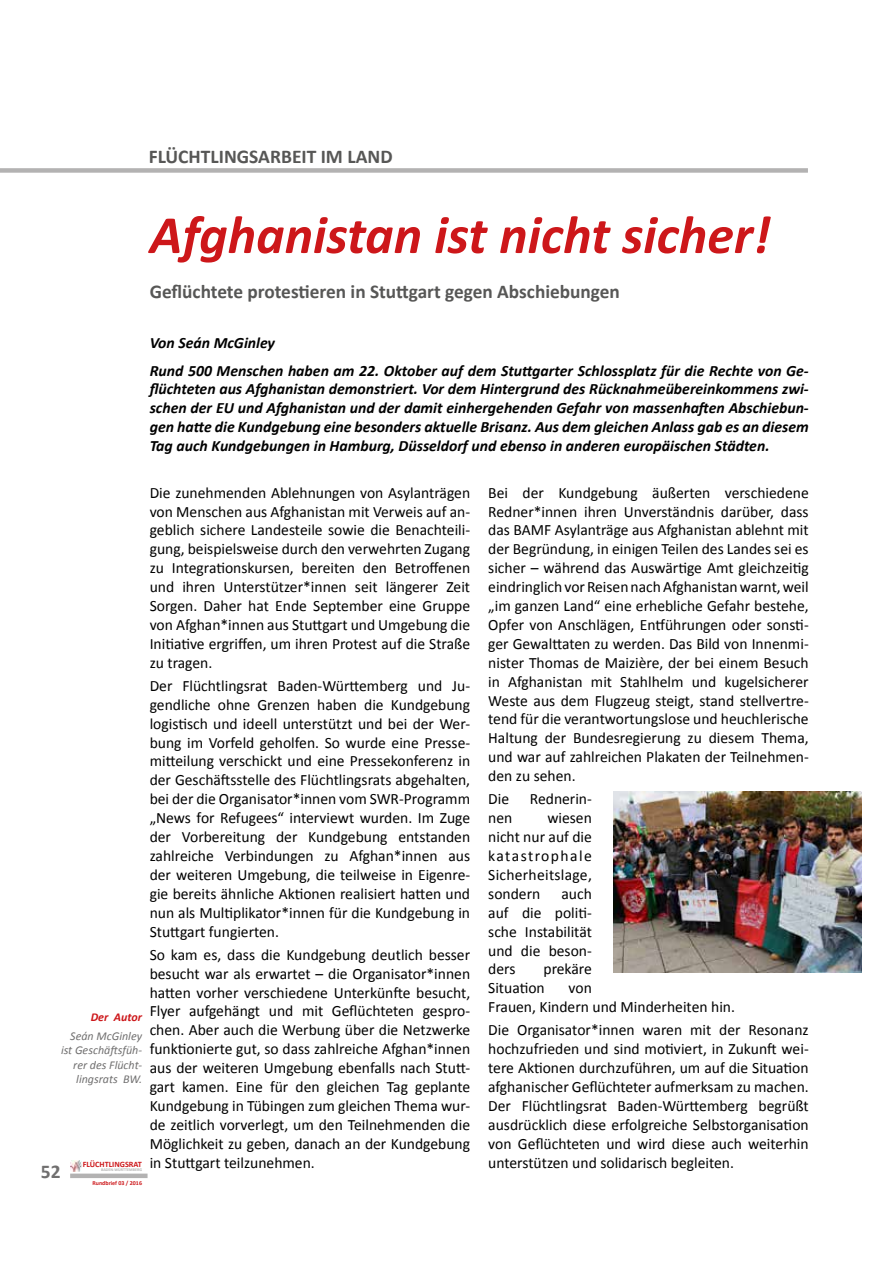
<style>
.page{position:relative;width:893px;height:1263px;background:#fff}
.page>*{position:absolute;margin:0;border:0;box-sizing:border-box;transform-origin:0 0}
.t1{font:italic 700 54px "Calibri";color:#cd171a}
.t2{font:700 19.5px "Calibri";color:#575756}
.t3{font:700 19.5px "Calibri";color:#706f6f}
.t4{font:15.75px/18.9px "Calibri";color:#000;text-align:justify}
.t5{font:italic 700 15.75px/18.9px "Calibri";color:#000}
.t6{font:italic 12px/14.4px "Calibri";color:#706f6f;text-align:right}
.t7{font:italic 700 12px "Calibri";color:#cd171a}
.t8{font:700 8.25px "Calibri";color:#cd171a}
.t9{font:700 6px "Calibri";color:#cd171a}
.t10{font:700 4.05px "Calibri";color:#b3b2b2}
</style>
<div class="page">
<div style="left:70px;top:1173px;width:78px;height:5px;background:#b3b2b2"></div>
<svg style="left:70px;top:1161px;width:12px;height:11px"></svg>
<img style="left:613px;top:792px;width:249px;height:180px">
<div style="left:0;top:168px;width:808px;height:5px;background:#b3b2b2"></div>
<p class="t2" style="left:149px;top:145px;width:245px">FLÜCHTLINGSARBEIT IM LAND</p>
<h1 class="t1" style="left:150px;top:201px;width:622px">Afghanistan ist nicht sicher!</h1>
<p class="t2" style="left:150px;top:279px;width:472px">Geflüchtete protestieren in Stuttgart gegen Abschiebungen</p>
<p class="t5" style="left:150px;top:329px;width:661px;line-height:27.5px">Von Seán McGinley<br>Rund 500 Menschen haben am 22. Oktober auf dem Stuttgarter Schlossplatz für die Rechte von Ge-</p>
<p class="t5" style="left:150px;top:380px;width:661px;text-align:justify">flüchteten aus Afghanistan demonstriert. Vor dem Hintergrund des Rücknahmeübereinkommens zwi&shy;schen der EU und Afghanistan und der damit einhergehenden Gefahr von massenhaften Abschiebun&shy;gen hatte die Kundgebung eine besonders aktuelle Brisanz. Aus dem gleichen Anlass gab es an diesem Tag auch Kundgebungen in Hamburg, Düsseldorf und ebenso in anderen europäischen Städten.</p>
<p class="t4" style="left:150px;top:483px;width:322px">Die zunehmenden Ablehnungen von Asylanträgen von Menschen aus Afghanistan mit Verweis auf an&shy;geblich sichere Landesteile sowie die Benachteili&shy;gung, beispielsweise durch den verwehrten Zugang zu Integrationskursen, bereiten den Betroffenen und ihren Unterstützer*innen seit längerer Zeit Sorgen. Daher hat Ende September eine Gruppe von Afghan*innen aus Stuttgart und Umgebung die Initiative ergriffen, um ihren Protest auf die Straße zu tragen.</p>
<p class="t4" style="left:150px;top:676px;width:322px">Der Flüchtlingsrat Baden-Württemberg und Ju&shy;gendliche ohne Grenzen haben die Kundgebung logistisch und ideell unterstützt und bei der Wer&shy;bung im Vorfeld geholfen. So wurde eine Presse&shy;mitteilung verschickt und eine Pressekonferenz in der Geschäftsstelle des Flüchtlingsrats abgehalten, bei der die Organisator*innen vom SWR-Programm „News for Refugees“ interviewt wurden. Im Zuge der Vorbereitung der Kundgebung entstanden zahlreiche Verbindungen zu Afghan*innen aus der weiteren Umgebung, die teilweise in Eigenre&shy;gie bereits ähnliche Aktionen realisiert hatten und nun als Multiplikator*innen für die Kundgebung in Stuttgart fungierten.</p>
<p class="t4" style="left:150px;top:945px;width:322px">So kam es, dass die Kundgebung deutlich besser besucht war als erwartet – die Organisator*innen hatten vorher verschiedene Unterkünfte besucht, Flyer aufgehängt und mit Geflüchteten gespro&shy;chen. Aber auch die Werbung über die Netzwerke funktionierte gut, so dass zahlreiche Afghan*innen aus der weiteren Umgebung ebenfalls nach Stutt&shy;gart kamen. Eine für den gleichen Tag geplante Kundgebung in Tübingen zum gleichen Thema wur&shy;de zeitlich vorverlegt, um den Teilnehmenden die Möglichkeit zu geben, danach an der Kundgebung in Stuttgart teilzunehmen.</p>
<p class="t4" style="left:488px;top:483px;width:322px">Bei der Kundgebung äußerten verschiedene Redner*innen ihren Unverständnis darüber, dass das BAMF Asylanträge aus Afghanistan ablehnt mit der Begründung, in einigen Teilen des Landes sei es sicher – während das Auswärtige Amt gleichzeitig eindringlich vor Reisen nach Afghanistan warnt, weil „im ganzen Land“ eine erhebliche Gefahr bestehe, Opfer von Anschlägen, Entführungen oder sonsti&shy;ger Gewalttaten zu werden. Das Bild von Innenmi&shy;nister Thomas de Maizière, der bei einem Besuch in Afghanistan mit Stahlhelm und kugelsicherer Weste aus dem Flugzeug steigt, stand stellvertre&shy;tend für die verantwortungslose und heuchlerische Haltung der Bundesregierung zu diesem Thema, und war auf zahlreichen Plakaten der Teilnehmen&shy;den zu sehen.</p>
<p class="t4" style="left:488px;top:790px;width:22px">Die</p>
<p class="t4" style="left:530px;top:790px;width:64px">Rednerin-</p>
<p class="t4" style="left:488px;top:808px;width:26px">nen</p>
<p class="t4" style="left:488px;top:808px;width:105px;text-indent:59px">wiesen nicht nur auf die katastrophale Sicherheitslage, sondern</p>
<p class="t4" style="left:488px;top:884px;width:105px;text-indent:73px">auch auf die politi&shy;sche Instabilität und die beson&shy;ders</p>
<p class="t4" style="left:488px;top:960px;width:105px;text-indent:55px">prekäre<br>Situation</p>
<p class="t4" style="left:488px;top:979px;width:248px;text-indent:80px">von<br>Frauen, Kindern und Minderheiten hin.</p>
<p class="t4" style="left:488px;top:1021px;width:322px">Die Organisator*innen waren mit der Resonanz hochzufrieden und sind motiviert, in Zukunft wei&shy;tere Aktionen durchzuführen, um auf die Situation afghanischer Geflüchteter aufmerksam zu machen.<br>Der Flüchtlingsrat Baden-Württemberg begrüßt ausdrücklich diese erfolgreiche Selbstorganisation von Geflüchteten und wird diese auch weiterhin unterstützen und solidarisch begleiten.</p>
<p class="t7" style="left:91px;top:1009px;width:53px">Der Autor</p>
<p class="t6" style="left:61px;top:1028px;width:83px">Seán McGinley ist Geschäftsfüh&shy;rer des Flücht&shy;lingsrats BW.</p>
<p class="t8" style="left:83px;top:1159px;width:61px">FLÜCHTLINGSRAT</p>
<p class="t10" style="left:101px;top:1167px;width:42px">BADEN-WÜRTTEMBERG</p>
<p class="t3" style="left:41px;top:1159px;width:21px">52</p>
<p class="t9" style="left:92px;top:1179px;width:51px">Rundbrief 03 / 2016</p>
</div>
